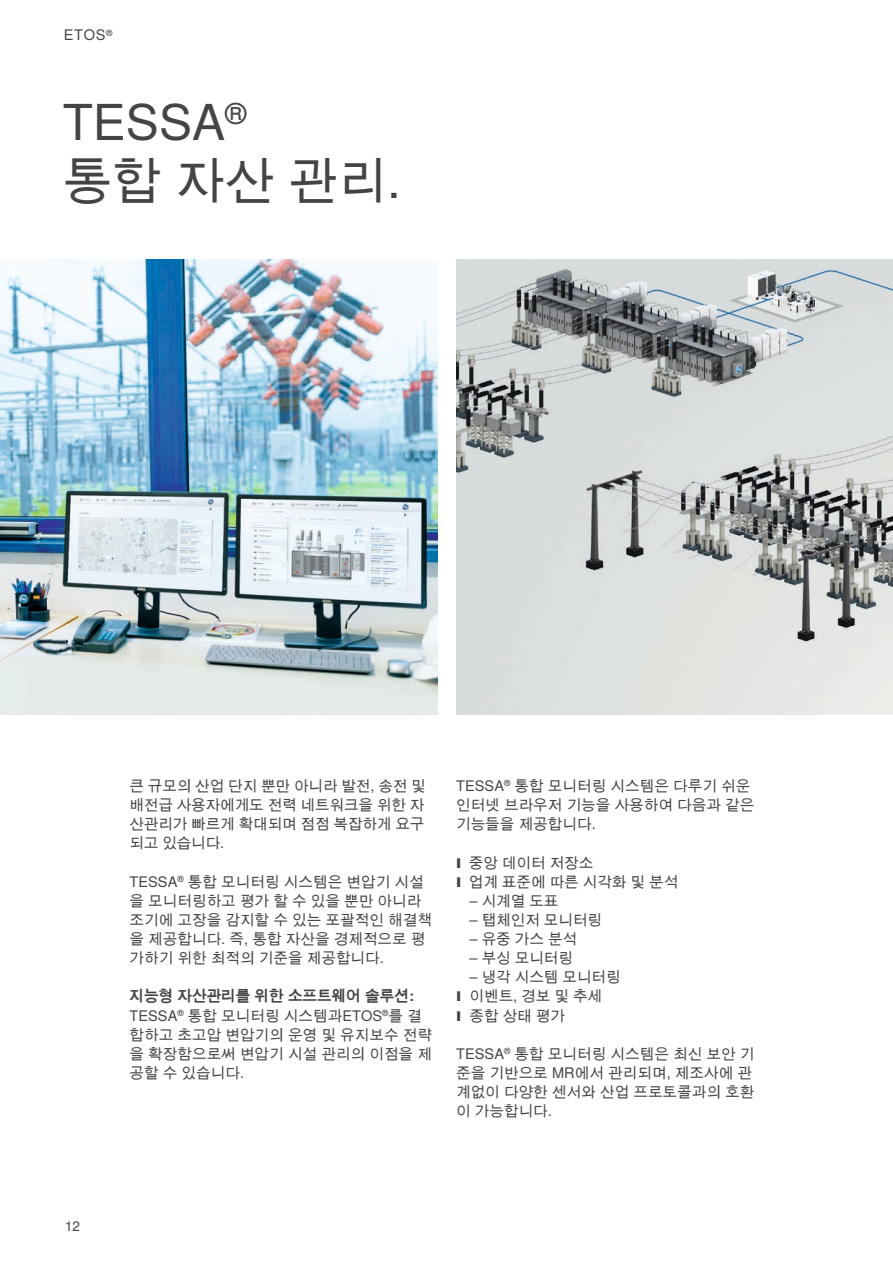
<style>
.page{position:relative;width:893px;height:1263px;background:#fff}
.page>*{position:absolute;margin:0;border:0;box-sizing:border-box;transform-origin:0 0}
.t1{font:49.5px/57.4px "Nimbus Sans Global";color:#464347}
.t2{font:14.55px/19.2px "Nimbus Sans Global";letter-spacing:.005em;color:#464347}
.t3{font:13.5px "Nimbus Sans Global";color:#464347}
.s1{font-weight:700}
.s2{font-family:"Arial";font-weight:900;font-size:13.5px}
</style>
<div class="page">
<img style="left:456px;top:259px;width:437px;height:455px">
<img style="left:0;top:259px;width:438px;height:455px">
<p class="t2" style="left:64px;top:26px;width:50px">ETOS<sup>®</sup></p>
<h1 class="t1" style="left:63px;top:95px;width:340px">TESSA<sup>®<br></sup>통합 자산 관리.</h1>
<p class="t3" style="left:65px;top:1218px;width:17px">12</p>
<p class="t2" style="left:129px;top:776px;width:298px;text-align:justify">큰 규모의 산업 단지 뿐만 아니라 발전, 송전 및 배전급 사용자에게도 전력 네트워크을 위한 자 산관리가 빠르게 확대되며 점점 복잡하게 요구 되고 있습니다.</p>
<p class="t2" style="left:129px;top:872px;width:304px">TESSA<sup>®</sup> 통합 모니터링 시스템은 변압기 시설 을 모니터링하고 평가 할 수 있을 뿐만 아니라 조기에 고장을 감지할 수 있는 포괄적인 해결책 을 제공합니다. 즉, 통합 자산을 경제적으로 평 가하기 위한 최적의 기준을 제공합니다.</p>
<p class="t2" style="left:129px;top:987px;width:304px"><span class="s1">지능형 자산관리를 위한 소프트웨어 솔루션:<br></span>TESSA<sup>®</sup> 통합 모니터링 시스템과ETOS<sup>®</sup>를 결 합하고 초고압 변압기의 운영 및 유지보수 전략 을 확장함으로써 변압기 시설 관리의 이점을 제 공할 수 있습니다.</p>
<p class="t2" style="left:456px;top:776px;width:300px">TESSA<sup>®</sup> 통합 모니터링 시스템은 다루기 쉬운 인터넷 브라우저 기능을 사용하여 다음과 같은 기능들을 제공합니다.</p>
<p class="t2" style="left:456px;top:853px;width:224px"><span class="s2">I</span> 중앙 데이터 저장소<br><span class="s2">I</span> 업계 표준에 따른 시각화 및 분석</p>
<p class="t2" style="left:470px;top:891px;width:90px">– 시계열 도표</p>
<p class="t2" style="left:470px;top:910px;width:134px">– 탭체인저 모니터링</p>
<p class="t2" style="left:470px;top:929px;width:109px">– 유중 가스 분석</p>
<p class="t2" style="left:470px;top:948px;width:105px">– 부싱 모니터링</p>
<p class="t2" style="left:456px;top:968px;width:166px;text-indent:14px">– 냉각 시스템 모니터링<br><span class="s2">I</span> 이벤트, 경보 및 추세<br><span class="s2">I</span> 종합 상태 평가</p>
<p class="t2" style="left:456px;top:1044px;width:300px">TESSA<sup>®</sup> 통합 모니터링 시스템은 최신 보안 기 준을 기반으로 MR에서 관리되며, 제조사에 관 계없이 다양한 센서와 산업 프로토콜과의 호환 이 가능합니다.</p>
</div>
